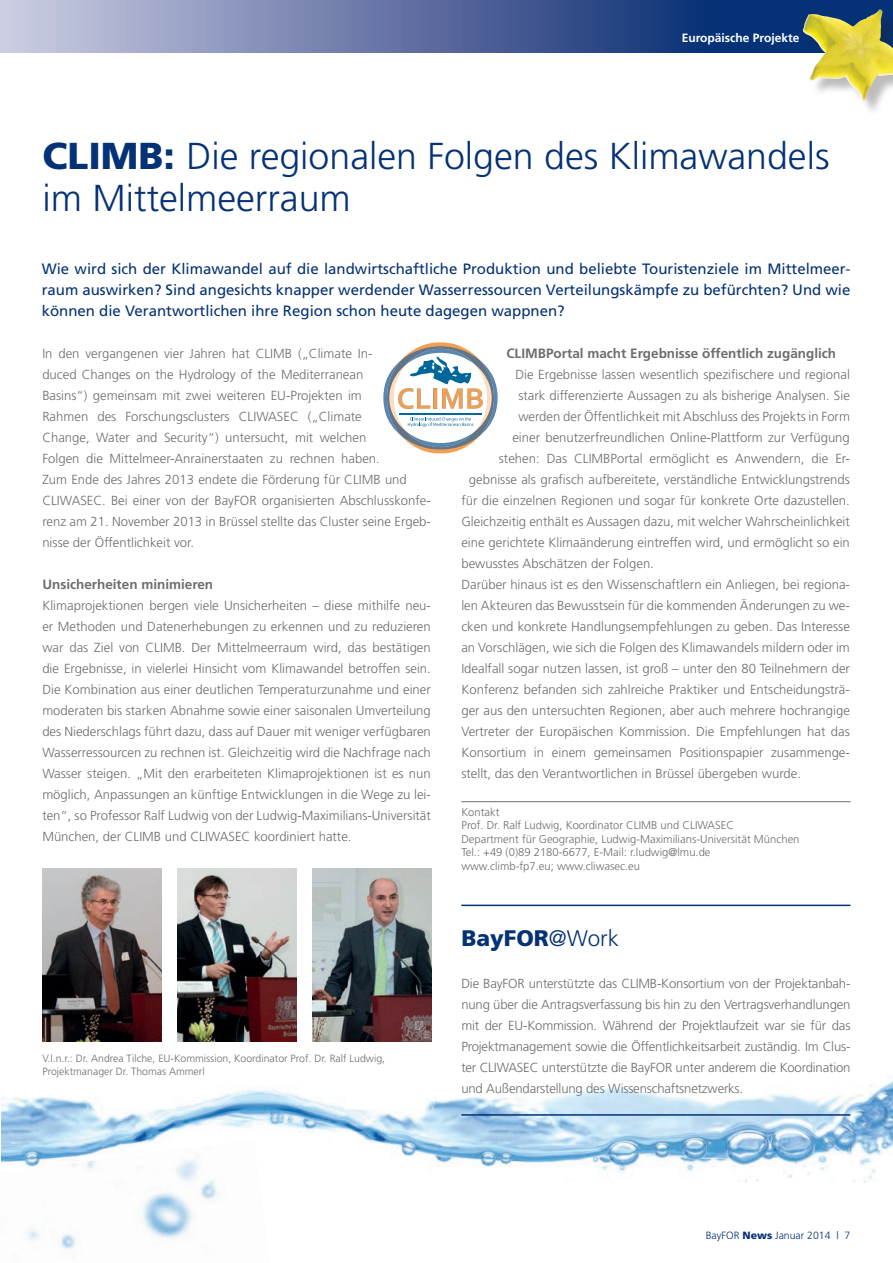
<style>
.page{position:relative;width:893px;height:1263px;background:#fff}
.page>*{position:absolute;margin:0;border:0;box-sizing:border-box;transform-origin:0 0}
.t1{font:300 37.5px/42px "Frutiger";color:#053276}
.t2{font:900 22.5px "Frutiger";color:#053276}
.t3{font:15px/21px "Frutiger";color:#053276;text-align:justify}
.t4{font:700 13.5px "Frutiger";color:#6c6d70}
.t5{font:300 13.2px/21px "Frutiger";color:#6c6d70;text-align:justify}
.t6{font:700 12px "Frutiger";color:#fff}
.t7{font:300 11.25px/13.5px "Frutiger";color:#6c6d70}
.t8{font:300 10.5px/12.6px "Frutiger";color:#6c6d70}
.t9{font:300 10.5px "Frutiger";color:#053276}
.s1{font-weight:900}
.s2{font-weight:300}
</style>
<div class="page">
<img style="left:1px;top:1030px;width:892px;height:152px">
<img style="left:1px;top:1140px;width:269px;height:110px">
<img style="left:43px;top:868px;width:118px;height:173px">
<img style="left:313px;top:868px;width:119px;height:173px">
<img style="left:178px;top:868px;width:118px;height:173px">
<svg style="left:93px;top:0;width:800px;height:53px;background:#53689c"></svg>
<div style="left:805px;top:12px;width:88px;height:105px;background:#231f20;opacity:.3"></div>
<img style="left:803px;top:10px;width:76px;height:72px">
<hr style="left:461px;top:801px;width:389px;height:1px;background:#6c6d70">
<svg style="left:383px;top:342px;width:115px;height:112px"></svg>
<hr style="left:461px;top:905px;width:389px;height:1px;background:#053276">
<hr style="left:461px;top:1114px;width:389px;height:2px;background:#053276">
<p class="t6" style="left:682px;top:31px;width:119px">Europäische Projekte</p>
<h1 class="t1" style="left:43px;top:135px;width:789px"><span class="s1">CLIMB:</span> Die regionalen Folgen des Klimawandels im Mittelmeerraum</h1>
<p class="t3" style="left:42px;top:258px;width:810px">Wie wird sich der Klimawandel auf die landwirtschaftliche Produktion und beliebte Touristenziele im Mittelmeer&shy;raum auswirken? Sind angesichts knapper werdender Wasserressourcen Verteilungskämpfe zu befürchten? Und wie können die Verantwortlichen ihre Region schon heute dagegen wappnen?</p>
<p class="t5" style="left:42px;top:343px;width:390px;text-align:left">In den vergangenen vier Jahren hat CLIMB („Climate In-<br>duced Changes on the Hydrology of the Mediterranean<br>Basins“) gemeinsam mit zwei weiteren EU-Projekten im<br>Rahmen des Forschungsclusters CLIWASEC („Climate<br>Change, Water and Security“) untersucht, mit welchen<br>Folgen die Mittelmeer-Anrainerstaaten zu rechnen haben.<br>Zum Ende des Jahres 2013 endete die Förderung für CLIMB und CLIWASEC. Bei einer von der BayFOR organisierten Abschlusskonfe&shy;renz am 21. November 2013 in Brüssel stellte das Cluster seine Ergeb&shy;nisse der Öffentlichkeit vor.</p>
<p class="t4" style="left:42px;top:576px;width:172px">Unsicherheiten minimieren</p>
<p class="t5" style="left:42px;top:595px;width:390px">Klimaprojektionen bergen viele Unsicherheiten – diese mithilfe neu&shy;er Methoden und Datenerhebungen zu erkennen und zu reduzieren war das Ziel von CLIMB. Der Mittelmeerraum wird, das bestätigen die Ergebnisse, in vielerlei Hinsicht vom Klimawandel betroffen sein.<br>Die Kombination aus einer deutlichen Temperaturzunahme und einer moderaten bis starken Abnahme sowie einer saisonalen Umverteilung des Niederschlags führt dazu, dass auf Dauer mit weniger verfügbaren Wasserressourcen zu rechnen ist. Gleichzeitig wird die Nachfrage nach Wasser steigen. „Mit den erarbeiteten Klimaprojektionen ist es nun möglich, Anpassungen an künftige Entwicklungen in die Wege zu lei&shy;ten“, so Professor Ralf Ludwig von der Ludwig-Maximilians-Universität München, der CLIMB und CLIWASEC koordiniert hatte.</p>
<p class="t8" style="left:43px;top:1052px;width:344px">V.l.n.r.: Dr. Andrea Tilche, EU-Kommission, Koordinator Prof. Dr. Ralf Ludwig,<br>Projektmanager Dr. Thomas Ammerl</p>
<p class="t4" style="left:506px;top:345px;width:331px">CLIMBPortal macht Ergebnisse öffentlich zugänglich</p>
<p class="t5" style="left:515px;top:364px;width:336px">Die Ergebnisse lassen wesentlich spezifischere und regional</p>
<p class="t5" style="left:518px;top:385px;width:333px">stark differenzierte Aussagen zu als bisherige Analysen. Sie</p>
<p class="t5" style="left:518px;top:406px;width:333px">werden der Öffentlichkeit mit Abschluss des Projekts in Form</p>
<p class="t5" style="left:512px;top:427px;width:339px">einer benutzerfreundlichen Online-Plattform zur Verfügung</p>
<p class="t5" style="left:499px;top:448px;width:353px">stehen: Das CLIMBPortal ermöglicht es Anwendern, die Er-</p>
<p class="t5" style="left:469px;top:469px;width:383px">gebnisse als grafisch aufbereitete, verständliche Entwicklungstrends</p>
<p class="t5" style="left:461px;top:490px;width:390px">für die einzelnen Regionen und sogar für konkrete Orte dazustellen.</p>
<p class="t5" style="left:461px;top:511px;width:390px">Gleichzeitig enthält es Aussagen dazu, mit welcher Wahrscheinlichkeit</p>
<p class="t5" style="left:461px;top:532px;width:390px">eine gerichtete Klimaänderung eintreffen wird, und ermöglicht so ein</p>
<p class="t5" style="left:461px;top:553px;width:194px">bewusstes Abschätzen der Folgen.</p>
<p class="t5" style="left:461px;top:574px;width:390px">Darüber hinaus ist es den Wissenschaftlern ein Anliegen, bei regiona-</p>
<p class="t5" style="left:461px;top:595px;width:390px">len Akteuren das Bewusstsein für die kommenden Änderungen zu we-</p>
<p class="t5" style="left:461px;top:616px;width:390px">cken und konkrete Handlungsempfehlungen zu geben. Das Interesse</p>
<p class="t5" style="left:461px;top:637px;width:390px">an Vorschlägen, wie sich die Folgen des Klimawandels mildern oder im</p>
<p class="t5" style="left:461px;top:658px;width:390px">Idealfall sogar nutzen lassen, ist groß – unter den 80 Teilnehmern der</p>
<p class="t5" style="left:461px;top:679px;width:390px">Konferenz befanden sich zahlreiche Praktiker und Entscheidungsträ-</p>
<p class="t5" style="left:461px;top:700px;width:390px">ger aus den untersuchten Regionen, aber auch mehrere hochrangige</p>
<p class="t5" style="left:461px;top:721px;width:390px">Vertreter der Europäischen Kommission. Die Empfehlungen hat das</p>
<p class="t5" style="left:461px;top:742px;width:390px">Konsortium in einem gemeinsamen Positionspapier zusammenge-</p>
<p class="t5" style="left:461px;top:763px;width:341px">stellt, das den Verantwortlichen in Brüssel übergeben wurde.</p>
<p class="t7" style="left:461px;top:805px;width:340px">Kontakt<br>Prof. Dr. Ralf Ludwig, Koordinator CLIMB und CLIWASEC<br>Department für Geographie, Ludwig-Maximilians-Universität München Tel.: +49 (0)89 2180-6677, E-Mail: r.ludwig@lmu.de www.climb-fp7.eu; www.cliwasec.eu</p>
<h2 class="t2" style="left:461px;top:925px;width:159px">BayFOR<span class="s2">@Work</span></h2>
<p class="t5" style="left:461px;top:973px;width:391px">Die BayFOR unterstützte das CLIMB-Konsortium von der Projektanbah&shy;nung über die Antragsverfassung bis hin zu den Vertragsverhandlungen mit der EU-Kommission. Während der Projektlaufzeit war sie für das Projektmanagement sowie die Öffentlichkeitsarbeit zuständig. Im Clus&shy;ter CLIWASEC unterstützte die BayFOR unter anderem die Koordination und Außendarstellung des Wissenschaftsnetzwerks.</p>
<p class="t9" style="left:706px;top:1229px;width:146px">BayFOR <span class="s1">News</span> Januar 2014 | 7</p>
</div>
